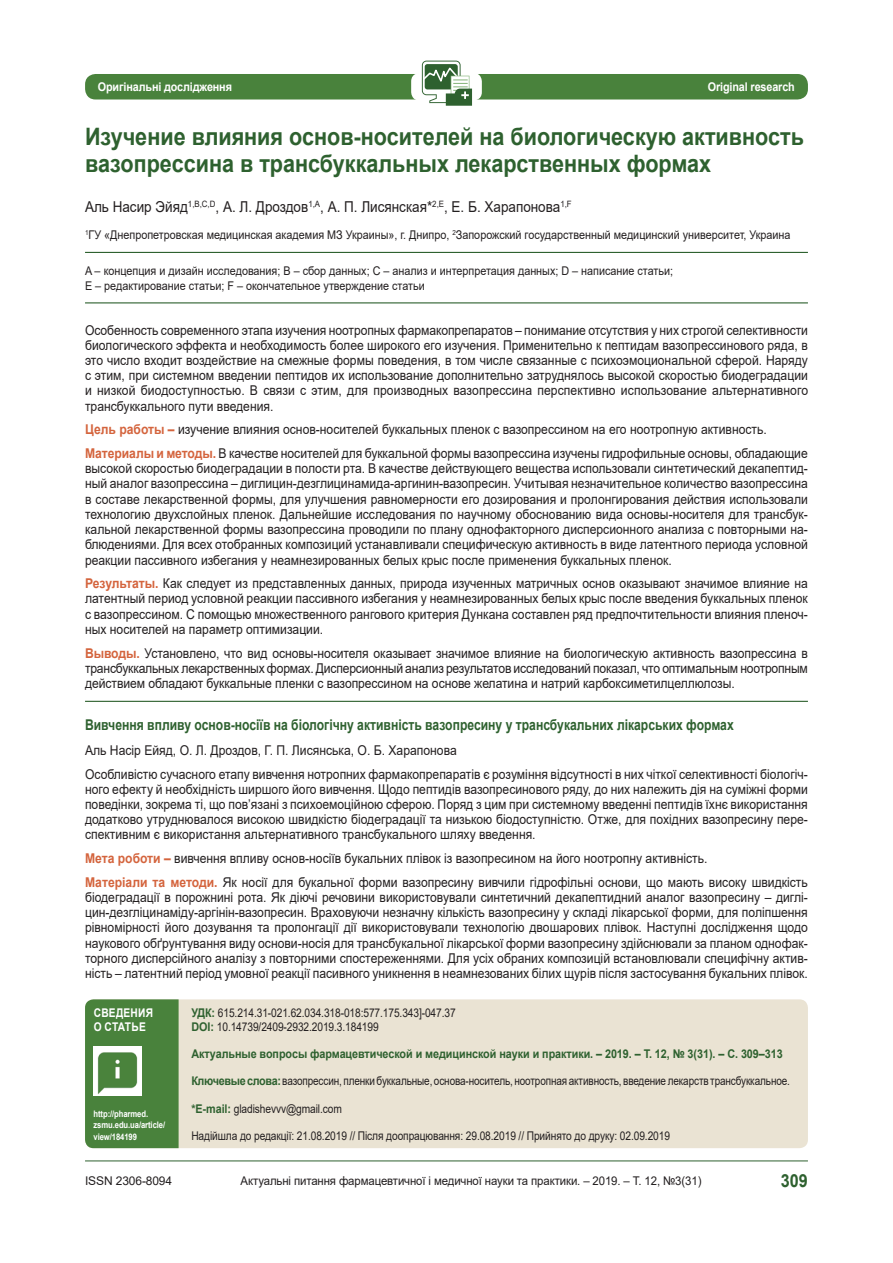
<style>
.page{position:relative;width:893px;height:1263px;background:#fff}
.page>*{position:absolute;margin:0;border:0;box-sizing:border-box;transform-origin:0 0}
.статья{font:700 24px/27.2px "Arial";color:#2e612f;scale:.9 1}
.t1{font:700 18px "Arial";color:#2e612f;scale:.9 1}
.автор{font:15px "Arial";color:#231f20;scale:.9 1}
.резюме_назв{font:700 14.85px "Arial";color:#2e612f;scale:.82 1}
.резюме{font:13.5px/15.1px "Arial";color:#231f20;text-align:justify;scale:.9 1}
.резюме_0{font:13.5px/15.1px "Arial";color:#231f20;text-align:justify;scale:.9 1}
.резюме_низ{font:13.5px/15.1px "Arial";letter-spacing:-.005em;color:#231f20;text-align:justify;scale:.9 1}
.резюме_авт{font:13.5px "Arial";color:#231f20;scale:.9 1}
.заведение{font:12px/14.5px "Arial";color:#231f20;scale:.9 1}
.удк{font:12px "Arial";letter-spacing:-.01em;color:#231f20;scale:.85 1}
.удк-2{font:12px "Arial";letter-spacing:-.01em;color:#231f20;scale:.83 1}
.удк-3{font:700 12px "Arial";letter-spacing:-.005em;color:#2e612f;scale:.9 1}
.заведение-2{font:12px "Arial";color:#231f20;scale:.95 1}
.о_статье_верх{font:700 12px "Arial";letter-spacing:-.01em;color:#fff;scale:.9 1}
.о_статье_верх-2{font:700 12px/14.9px "Arial";letter-spacing:.025em;color:#fff;scale:.85 1}
.заведение-3{font:12px "Arial";color:#231f20}
.о_статье{font:700 9px/11.2px "Arial";letter-spacing:-.01em;color:#fff;scale:.85 1}
.s1{font-weight:700;color:#d4643d}
.s2{font-weight:700;color:#2e612f}
</style>
<div class="page">
<hr style="left:85px;top:1160px;width:723px;height:1px;background:#2e612f">
<div style="left:85px;top:74px;width:723px;height:25px;background:#49823c;border-radius:10px"></div>
<div style="left:411px;top:73px;width:71px;height:28px;background:#fff;border-radius:9px"></div>
<svg style="left:421px;top:60px;width:52px;height:45px"></svg>
<svg style="left:422px;top:61px;width:50px;height:45px"></svg>
<hr style="left:85px;top:252px;width:723px;height:1px;background:#2e612f">
<hr style="left:85px;top:302px;width:723px;height:1px;background:#2e612f">
<hr style="left:85px;top:701px;width:723px;height:1px;background:#2e612f">
<div style="left:85px;top:999px;width:723px;height:149px;background:#eae3d3;border-radius:9px"></div>
<div style="left:85px;top:999px;width:94px;height:149px;background:#49823c"></div>
<img style="left:94px;top:1047px;width:48px;height:48px">
<p class="о_статье_верх" style="left:98px;top:78px;width:151px">Оригінальні дослідження</p>
<p class="о_статье_верх" style="left:708px;top:78px;width:98px">Оriginal research</p>
<p class="статья" style="left:85px;top:123px;width:800px">Изучение влияния основ-носителей на биологическую активность вазопрессина в трансбуккальных лекарственных формах</p>
<p class="автор" style="left:85px;top:196px;width:542px">Аль Насир Эйяд<sup>1,B,C,D</sup>, А. Л. Дроздов<sup>1,A</sup>, А. П. Лисянская*<sup>2,E</sup>, Е. Б. Харапонова<sup>1,F</sup></p>
<p class="заведение" style="left:85px;top:228px;width:785px"><sup>1</sup>ГУ «Днепропетровская медицинская академия МЗ Украины», г. Днипро, <sup>2</sup>Запорожский государственный медицинский университет, Украина</p>
<p class="заведение" style="left:85px;top:263px;width:655px">A – концепция и дизайн исследования; B – сбор данных; C – анализ и интерпретация данных; D – написание статьи;<br>E – редактирование статьи; F – окончательное утверждение статьи</p>
<p class="резюме_0" style="left:85px;top:322px;width:805px">Особенность современного этапа изучения ноотропных фармакопрепаратов – понимание отсутствия у них строгой селективности биологического эффекта и необходимость более широкого его изучения. Применительно к пептидам вазопрессинового ряда, в это число входит воздействие на смежные формы поведения, в том числе связанные с психоэмоциональной сферой. Наряду с этим, при системном введении пептидов их использование дополнительно затруднялось высокой скоростью биодеградации и низкой биодоступностью. В связи с этим, для производных вазопрессина перспективно использование альтернативного трансбуккального пути введения.</p>
<p class="резюме" style="left:85px;top:422px;width:759px"><span class="s1">Цель работы –</span> изучение влияния основ-носителей буккальных пленок с вазопрессином на его ноотропную активность.</p>
<p class="резюме" style="left:85px;top:446px;width:805px"><span class="s1">Материалы и методы.</span> В качестве носителей для буккальной формы вазопрессина изучены гидрофильные основы, обладающие высокой скоростью биодеградации в полости рта. В качестве действующего вещества использовали синтетический декапептид&shy;ный аналог вазопрессина – диглицин-дезглицинамида-аргинин-вазопресин. Учитывая незначительное количество вазопрессина в составе лекарственной формы, для улучшения равномерности его дозирования и пролонгирования действия использовали технологию двухслойных пленок. Дальнейшие исследования по научному обоснованию вида основы-носителя для трансбук&shy;кальной лекарственной формы вазопрессина проводили по плану однофакторного дисперсионного анализа с повторными на&shy;блюдениями. Для всех отобранных композиций устанавливали специфическую активность в виде латентного периода условной реакции пассивного избегания у неамнезированных белых крыс после применения буккальных пленок.</p>
<p class="резюме" style="left:85px;top:576px;width:805px"><span class="s1">Результаты.</span> Как следует из представленных данных, природа изученных матричных основ оказывают значимое влияние на латентный период условной реакции пассивного избегания у неамнезированных белых крыс после введения буккальных пленок с вазопрессином. С помощью множественного рангового критерия Дункана составлен ряд предпочтительности влияния пленоч&shy;ных носителей на параметр оптимизации.</p>
<p class="резюме_низ" style="left:85px;top:645px;width:805px"><span class="s1">Выводы.</span> Установлено, что вид основы-носителя оказывает значимое влияние на биологическую активность вазопрессина в трансбуккальных лекарственных формах. Дисперсионный анализ результатов исследований показал, что оптимальным ноотропным действием обладают буккальные пленки с вазопрессином на основе желатина и натрий карбоксиметилцеллюлозы.</p>
<p class="резюме_назв" style="left:85px;top:714px;width:793px">Вивчення впливу основ-носіїв на біологічну активність вазопресину у трансбукальних лікарських формах</p>
<p class="резюме_авт" style="left:85px;top:741px;width:414px">Аль Насір Ейяд, О. Л. Дроздов, Г. П. Лисянська, О. Б. Харапонова</p>
<p class="резюме" style="left:85px;top:766px;width:805px">Особливістю сучасного етапу вивчення нотропних фармакопрепаратів є розуміння відсутності в них чіткої селективності біологіч&shy;ного ефекту й необхідність ширшого його вивчення. Щодо пептидів вазопресинового ряду, до них належить дія на суміжні форми поведінки, зокрема ті, що пов’язані з психоемоційною сферою. Поряд з цим при системному введенні пептидів їхнє використання додатково утруднювалося високою швидкістю біодеградації та низькою біодоступністю. Отже, для похідних вазопресину пере&shy;спективним є використання альтернативного трансбукального шляху введення.</p>
<p class="резюме" style="left:85px;top:851px;width:693px"><span class="s1">Мета роботи –</span> вивчення впливу основ-носіїв букальних плівок із вазопресином на його ноотропну активність.</p>
<p class="резюме" style="left:85px;top:874px;width:805px"><span class="s1">Матеріали та методи.</span> Як носії для букальної форми вазопресину вивчили гідрофільні основи, що мають високу швидкість біодеградації в порожнині рота. Як діючі речовини використовували синтетичний декапептидний аналог вазопресину – диглі&shy;цин-дезгліцинаміду-аргінін-вазопресин. Враховуючи незначну кількість вазопресину у складі лікарської форми, для поліпшення рівномірності його дозування та пролонгації дії використовували технологію двошарових плівок. Наступні дослідження щодо наукового обґрунтування виду основи-носія для трансбукальної лікарської форми вазопресину здійснювали за планом однофак&shy;торного дисперсійного аналізу з повторними спостереженнями. Для усіх обраних композицій встановлювали специфічну актив&shy;ність – латентний період умовної реакції пасивного уникнення в неамнезованих білих щурів після застосування букальних плівок.</p>
<p class="удк" style="left:191px;top:1004px;width:313px"><span class="s2">УДК:</span> 615.214.31-021.62.034.318-018:577.175.343]-047.37</p>
<p class="удк" style="left:191px;top:1018px;width:222px"><span class="s2">DOI:</span> 10.14739/2409-2932.2019.3.184199</p>
<p class="удк-3" style="left:191px;top:1045px;width:659px">Актуальные вопросы фармацевтической и медицинской науки и практики. – 2019. – Т. 12, № 3(31). – С. 309–313</p>
<p class="удк-2" style="left:191px;top:1073px;width:723px"><span class="s2">Ключевые слова:</span>вазопрессин, пленки буккальные, основа-носитель, ноотропная активность, введение лекарств трансбуккальное.</p>
<p class="удк" style="left:191px;top:1100px;width:179px"><span class="s2">*E-mail:</span> gladishevvv@gmail.com</p>
<p class="удк" style="left:191px;top:1127px;width:565px">Надійшла до редакції: 21.08.2019 // Після доопрацювання: 29.08.2019 // Прийнято до друку: 02.09.2019</p>
<p class="о_статье_верх-2" style="left:94px;top:1005px;width:71px">СВЕДЕНИЯ<br>О СТАТЬЕ</p>
<p class="о_статье" style="left:94px;top:1108px;width:86px">http://pharmed. zsmu.edu.ua/article/ view/184199</p>
<p class="заведение-3" style="left:85px;top:1172px;width:89px">ISSN 2306-8094</p>
<p class="заведение-2" style="left:241px;top:1172px;width:487px">Актуальні питання фармацевтичної і медичної науки та практики. – 2019. – Т. 12, №3(31)</p>
<p class="t1" style="left:781px;top:1168px;width:32px">309</p>
</div>
